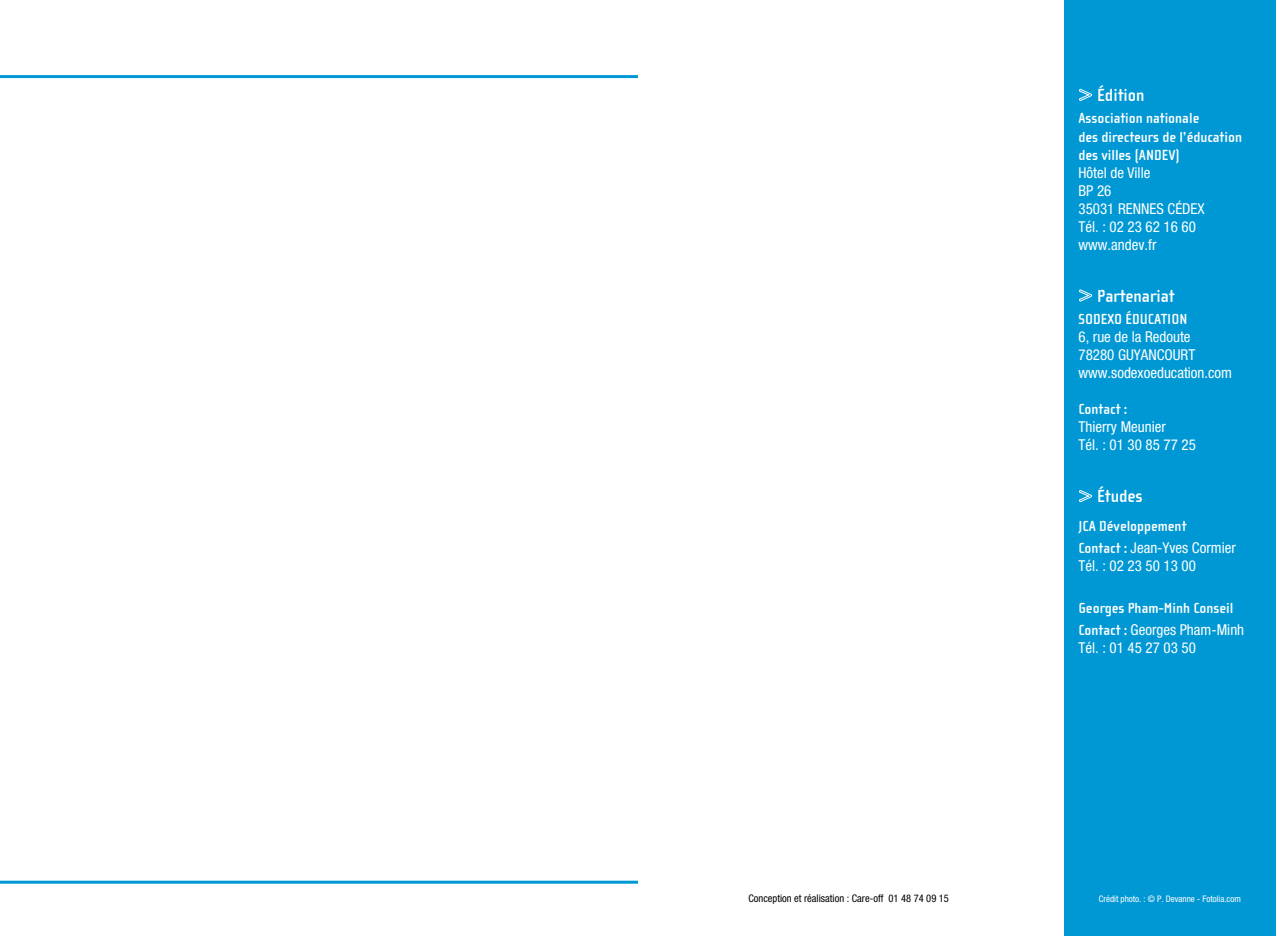
<style>
.page{position:relative;width:1276px;height:936px;background:#fff}
.page>*{position:absolute;margin:0;border:0;box-sizing:border-box;transform-origin:0 0}
.t1{font:700 18px "Cholla Sans";color:#fff}
.t2{font:condensed 15px/18px "Helvetica Neue LT Std";color:#fff}
.t3{font:700 15px/18px "Cholla Sans";color:#fff}
.t4{font:condensed 10.5px "Helvetica Neue LT Std";color:#000}
.t5{font:condensed 9px "Helvetica Neue LT Std";color:#fff}
.s1{font-family:"Cholla Sans";font-weight:700;font-stretch:normal}
</style>
<div class="page">
<hr style="left:0;top:75px;width:638px;height:3px;background:#0098d4">
<hr style="left:0;top:880px;width:638px;height:3px;background:#0098d4">
<div style="left:1064px;top:0;width:212px;height:935px;background:#0098d4"></div>
<svg style="left:1079px;top:89px;width:13px;height:12px"></svg>
<svg style="left:1079px;top:289px;width:13px;height:12px"></svg>
<svg style="left:1079px;top:490px;width:13px;height:11px"></svg>
<p class="t1" style="left:1097px;top:85px;width:49px">Édition</p>
<p class="t3" style="left:1078px;top:110px;width:165px">Association nationale<br>des directeurs de l’éducation des villes (ANDEV)</p>
<p class="t2" style="left:1078px;top:163px;width:128px">Hôtel de Ville<br>BP 26<br>35031 Rennes Cédex<br>Tél. : 02 23 62 16 60 www.andev.fr</p>
<p class="t1" style="left:1097px;top:286px;width:79px">Partenariat</p>
<p class="t3" style="left:1078px;top:310px;width:110px">SODEXO ÉDUCATION</p>
<p class="t2" style="left:1078px;top:327px;width:155px">6, rue de la Redoute<br>78280 GUYANCOURT www.sodexoeducation.com</p>
<p class="t3" style="left:1078px;top:400px;width:50px">Contact :</p>
<p class="t2" style="left:1078px;top:417px;width:119px">Thierry Meunier<br>Tél. : 01 30 85 77 25</p>
<p class="t1" style="left:1097px;top:486px;width:47px">Études</p>
<p class="t3" style="left:1078px;top:517px;width:109px">JCA Développement</p>
<p class="t2" style="left:1078px;top:538px;width:159px"><span class="s1">Contact :</span> Jean-Yves Cormier<br>Tél. : 02 23 50 13 00</p>
<p class="t3" style="left:1078px;top:599px;width:156px">Georges Pham-Minh Conseil</p>
<p class="t2" style="left:1078px;top:620px;width:167px"><span class="s1">Contact :</span> Georges Pham-Minh<br>Tél. : 01 45 27 03 50</p>
<p class="t4" style="left:748px;top:892px;width:202px">Conception et réalisation : Care-off 01 48 74 09 15</p>
<p class="t5" style="left:1098px;top:894px;width:144px">Crédit photo. : © P. Devanne - Fotolia.com</p>
</div>
